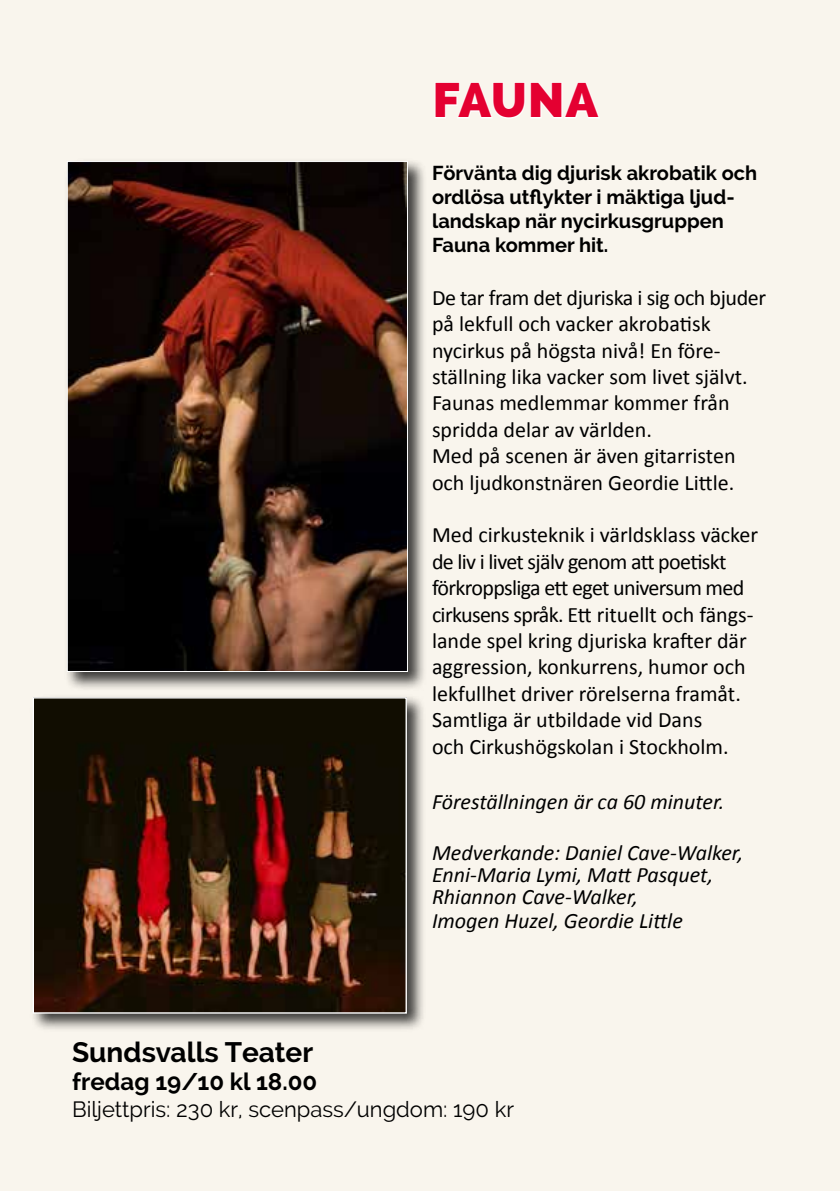
<style>
.page{position:relative;width:840px;height:1191px;background:#fff}
.page>*{position:absolute;margin:0;border:0;box-sizing:border-box;transform-origin:0 0}
.t1{font:800 48px "Raleway";letter-spacing:.015em;color:#e40031}
.t2{font:700 28px "Raleway";color:#000}
.t3{font:700 24px "Raleway";color:#000}
.t4{font:22px/26.4px "Calibri";color:#000}
.t5{font:italic 22px/22px "Calibri";color:#000}
.t6{font:22px "Raleway";color:#000}
.t7{font:700 20px/24px "Raleway";color:#000}
</style>
<div class="page">
<div style="left:0;top:0;width:839px;height:1191px;background:#f9f5ed"></div>
<svg style="left:435px;top:82px;width:164px;height:37px"></svg>
<div style="left:64px;top:158px;width:363px;height:533px;background:#000;opacity:.75"></div>
<img style="left:69px;top:163px;width:337px;height:507px">
<div style="left:30px;top:694px;width:396px;height:338px;background:#000;opacity:.75"></div>
<img style="left:35px;top:699px;width:369px;height:312px">
<div style="left:33px;top:697px;width:373px;height:316px;border:1px solid #fff"></div>
<h1 class="t1" style="left:432px;top:73px;width:167px">FAUNA</h1>
<p class="t7" style="left:432px;top:161px;width:326px">Förvänta dig djurisk akrobatik och ordlösa utflykter i mäktiga ljud&shy;landskap när nycirkusgruppen<br>Fauna kommer hit.</p>
<p class="t4" style="left:432px;top:284px;width:335px">De tar fram det djuriska i sig och bjuder på lekfull och vacker akrobatisk nycirkus på högsta nivå! En före&shy;ställning lika vacker som livet självt.<br>Faunas medlemmar kommer från spridda delar av världen.<br>Med på scenen är även gitarristen och ljudkonstnären Geordie Little.</p>
<p class="t4" style="left:432px;top:522px;width:327px">Med cirkusteknik i världsklass väcker de liv i livet själv genom att poetiskt förkroppsliga ett eget universum med cirkusens språk. Ett rituellt och fängs&shy;lande spel kring djuriska krafter där aggression, konkurrens, humor och lekfullhet driver rörelserna framåt.<br>Samtliga är utbildade vid Dans<br>och Cirkushögskolan i Stockholm.</p>
<p class="t5" style="left:432px;top:789px;width:294px">Föreställningen är ca 60 minuter.</p>
<p class="t5" style="left:432px;top:840px;width:312px">Medverkande: Daniel Cave-Walker,<br>Enni-Maria Lymi, Matt Pasquet,<br>Rhiannon Cave-Walker,</p>
<p class="t5" style="left:432px;top:908px;width:252px">Imogen Huzel, Geordie Little</p>
<p class="t2" style="left:72px;top:1035px;width:242px">Sundsvalls Teater</p>
<p class="t3" style="left:72px;top:1068px;width:247px">fredag 19/10 kl 18.00</p>
<p class="t6" style="left:72px;top:1096px;width:443px">Biljettpris: 230 kr, scenpass/ungdom: 190 kr</p>
</div>
